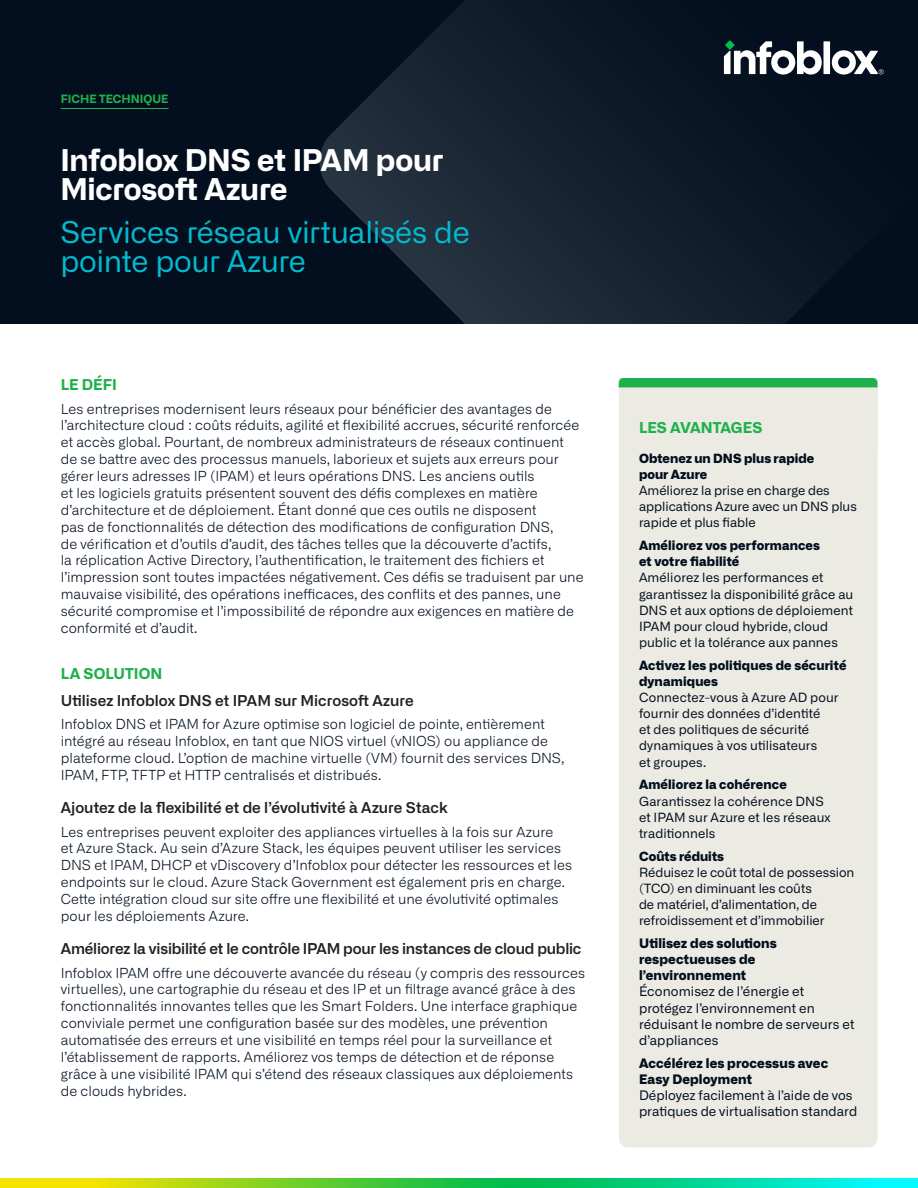
<style>
.page{position:relative;width:918px;height:1188px;background:#fff}
.page>*{position:absolute;margin:0;border:0;box-sizing:border-box;transform-origin:0 0}
.subtitle{font:30px/28.8px "Alliance No.2";letter-spacing:-.01em;color:#03bace}
.t1{font:700 30px/28.8px "Alliance No.2";letter-spacing:-.005em;color:#fff}
.Heading_level_2{font:600 15px "Alliance No.2";letter-spacing:-.005em;color:#231f20}
.Heading_Level_1{font:700 15px "Alliance No.2";color:#1eb14b}
.Side-bar_header{font:700 15px "Alliance No.2";letter-spacing:-.005em;color:#1eb14b}
.body_text{font:300 13.8px/16.8px "Alliance No.1";letter-spacing:.005em;color:#030f1e}
.Teable_-_text_-_left{font:13.2px/16.2px "Alliance No.1";letter-spacing:.005em;color:#030f1e}
.Side-bar_text{font:12.75px/16.2px "Alliance No.1";letter-spacing:.005em;color:#030f1e}
.t2{font:700 11.55px "Alliance No.2";color:#1eb14b}
.s1{font-weight:800}
</style>
<div class="page">
<div style="left:0;top:0;width:918px;height:324px;background:#030f1e"></div>
<svg style="left:319px;top:0;width:564px;height:324px"></svg>
<div style="left:823px;top:41px;width:7px;height:33px;background:#fff"></div>
<svg style="left:832px;top:50px;width:52px;height:24px"></svg>
<svg style="left:724px;top:41px;width:98px;height:33px"></svg>
<hr style="left:61px;top:108px;width:108px;height:1px;background:#1eb14b">
<svg style="left:0;top:1179px;width:918px;height:9px"></svg>
<div style="left:619px;top:451px;width:259px;height:697px;background:#ebebe4"></div>
<div style="left:619px;top:387px;width:259px;height:64px;background:#ebebe4"></div>
<div style="left:619px;top:378px;width:259px;height:9px;background:#1eb14b"></div>
<p class="t2" style="left:61px;top:91px;width:109px">FICHE TECHNIQUE</p>
<p class="t1" style="left:60px;top:146px;width:384px">Infoblox DNS et IPAM pour<br>Microsoft Azure</p>
<p class="subtitle" style="left:60px;top:218px;width:411px">Services réseau virtualisés de pointe pour Azure</p>
<p class="Heading_Level_1" style="left:61px;top:375px;width:58px">LE DÉFI</p>
<p class="body_text" style="left:61px;top:400px;width:524px">Les entreprises modernisent leurs réseaux pour bénéficier des avantages de l’architecture cloud : coûts réduits, agilité et flexibilité accrues, sécurité renforcée et accès global. Pourtant, de nombreux administrateurs de réseaux continuent de se battre avec des processus manuels, laborieux et sujets aux erreurs pour gérer leurs adresses IP (IPAM) et leurs opérations DNS. Les anciens outils<br>et les logiciels gratuits présentent souvent des défis complexes en matière d’architecture et de déploiement. Étant donné que ces outils ne disposent<br>pas de fonctionnalités de détection des modifications de configuration DNS,<br>de vérification et d’outils d’audit, des tâches telles que la découverte d’actifs,<br>la réplication Active Directory, l’authentification, le traitement des fichiers et l’impression sont toutes impactées négativement. Ces défis se traduisent par une mauvaise visibilité, des opérations inefficaces, des conflits et des pannes, une sécurité compromise et l’impossibilité de répondre aux exigences en matière de conformité et d’audit.</p>
<p class="Heading_Level_1" style="left:61px;top:664px;width:103px">LA SOLUTION</p>
<p class="Heading_level_2" style="left:61px;top:691px;width:355px">Utilisez Infoblox DNS et IPAM sur Microsoft Azure</p>
<p class="body_text" style="left:61px;top:716px;width:505px">Infoblox DNS et IPAM for Azure optimise son logiciel de pointe, entièrement intégré au réseau Infoblox, en tant que NIOS virtuel (vNIOS) ou appliance de plateforme cloud. L’option de machine virtuelle (VM) fournit des services DNS, IPAM, FTP, TFTP et HTTP centralisés et distribués.</p>
<p class="Heading_level_2" style="left:61px;top:798px;width:389px">Ajoutez de la flexibilité et de l’évolutivité à Azure Stack</p>
<p class="body_text" style="left:61px;top:823px;width:513px">Les entreprises peuvent exploiter des appliances virtuelles à la fois sur Azure<br>et Azure Stack. Au sein d’Azure Stack, les équipes peuvent utiliser les services DNS et IPAM, DHCP et vDiscovery d’Infoblox pour détecter les ressources et les endpoints sur le cloud. Azure Stack Government est également pris en charge.<br>Cette intégration cloud sur site offre une flexibilité et une évolutivité optimales pour les déploiements Azure.</p>
<p class="Heading_level_2" style="left:61px;top:939px;width:522px">Améliorez la visibilité et le contrôle IPAM pour les instances de cloud public</p>
<p class="body_text" style="left:61px;top:964px;width:526px">Infoblox IPAM offre une découverte avancée du réseau (y compris des ressources virtuelles), une cartographie du réseau et des IP et un filtrage avancé grâce à des fonctionnalités innovantes telles que les Smart Folders. Une interface graphique conviviale permet une configuration basée sur des modèles, une prévention automatisée des erreurs et une visibilité en temps réel pour la surveillance et l’établissement de rapports. Améliorez vos temps de détection et de réponse grâce à une visibilité IPAM qui s’étend des réseaux classiques aux déploiements de clouds hybrides.</p>
<p class="Side-bar_header" style="left:639px;top:418px;width:125px">LES AVANTAGES</p>
<p class="Side-bar_text" style="left:639px;top:450px;width:219px"><span class="s1">Obtenez un DNS plus rapide<br>pour Azure<br></span>Améliorez la prise en charge des applications Azure avec un DNS plus rapide et plus fiable</p>
<p class="Side-bar_text" style="left:639px;top:537px;width:216px"><span class="s1">Améliorez vos performances<br>et votre fiabilité<br></span>Améliorez les performances et garantissez la disponibilité grâce au<br>DNS et aux options de déploiement<br>IPAM pour cloud hybride, cloud public et la tolérance aux pannes</p>
<p class="Side-bar_text" style="left:639px;top:657px;width:209px"><span class="s1">Activez les politiques de sécurité dynamiques<br></span>Connectez-vous à Azure AD pour fournir des données d’identité<br>et des politiques de sécurité dynamiques à vos utilisateurs<br>et groupes.</p>
<p class="Side-bar_text" style="left:639px;top:777px;width:193px"><span class="s1">Améliorez la cohérence<br></span>Garantissez la cohérence DNS et IPAM sur Azure et les réseaux traditionnels</p>
<p class="Side-bar_text" style="left:639px;top:848px;width:217px"><span class="s1">Coûts réduits<br></span>Réduisez le coût total de possession (TCO) en diminuant les coûts<br>de matériel, d’alimentation, de refroidissement et d’immobilier</p>
<p class="Teable_-_text_-_left" style="left:639px;top:935px;width:217px"><span class="s1">Utilisez des solutions respectueuses de l’environnement<br></span>Économisez de l’énergie et protégez l’environnement en réduisant le nombre de serveurs et d’appliances</p>
<p class="Teable_-_text_-_left" style="left:639px;top:1055px;width:220px"><span class="s1">Accélérez les processus avec<br>Easy Deployment<br></span>Déployez facilement à l’aide de vos pratiques de virtualisation standard</p>
</div>
